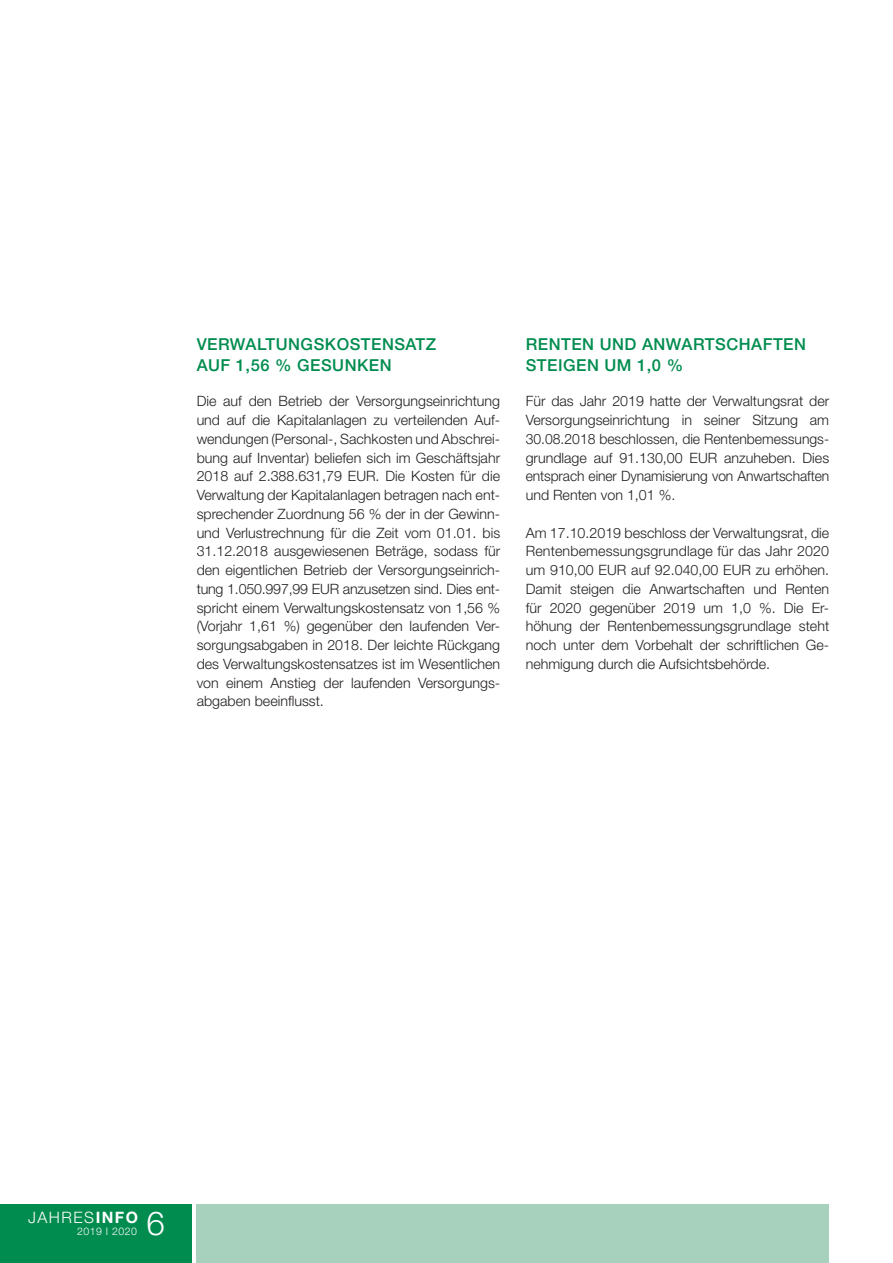
<style>
.page{position:relative;width:893px;height:1263px;background:#fff}
.page>*{position:absolute;margin:0;border:0;box-sizing:border-box;transform-origin:0 0}
.t1{font:300 33px "Helvetica Neue LT Std";color:#fff}
.t2{font:500 16.5px/21px "Helvetica Neue LT Std";letter-spacing:.03em;color:#008c4e}
.t3{font:300 15.75px "Helvetica Neue LT Std";letter-spacing:.095em;color:#fff}
.t4{font:300 14.25px/18.8px "Helvetica Neue LT Std";color:#231f20}
.t5{font:300 10.5px "Helvetica Neue LT Std";letter-spacing:.05em;color:#fff}
.s1{font-weight:700}
</style>
<div class="page">
<div style="left:0;top:1204px;width:191px;height:59px;background:#008c4e"></div>
<div style="left:197px;top:1204px;width:632px;height:59px;background:#a8d1bd"></div>
<p class="t2" style="left:197px;top:333px;width:241px">VERWALTUNGSKOSTENSATZ<br>AUF 1,56 % GESUNKEN</p>
<p class="t4" style="left:197px;top:392px;width:305px">Die auf den Betrieb der Versorgungseinrichtung und auf die Kapitalanlagen zu verteilenden Auf&shy;wendungen (Personal-, Sachkosten und Abschrei&shy;bung auf Inventar) beliefen sich im Geschäftsjahr 2018 auf 2.388.631,79 EUR. Die Kosten für die Verwaltung der Kapitalanlagen betragen nach ent&shy;sprechender Zuordnung 56 % der in der Gewinn&shy;und Verlustrechnung für die Zeit vom 01.01. bis 31.12.2018 ausgewiesenen Beträge, sodass für den eigentlichen Betrieb der Versorgungseinrich&shy;tung 1.050.997,99 EUR anzusetzen sind. Dies ent&shy;spricht einem Verwaltungskostensatz von 1,56 % (Vorjahr 1,61 %) gegenüber den laufenden Ver&shy;sorgungsabgaben in 2018. Der leichte Rückgang des Verwaltungskostensatzes ist im Wesentlichen von einem Anstieg der laufenden Versorgungs&shy;abgaben beeinflusst.</p>
<p class="t2" style="left:526px;top:333px;width:282px">RENTEN UND ANWARTSCHAFTEN<br>STEIGEN UM 1,0 %</p>
<p class="t4" style="left:526px;top:392px;width:305px">Für das Jahr 2019 hatte der Verwaltungsrat der Versorgungseinrichtung in seiner Sitzung am 30.08.2018 beschlossen, die Rentenbemessungs&shy;grundlage auf 91.130,00 EUR anzuheben. Dies entsprach einer Dynamisierung von Anwartschaften und Renten von 1,01 %.</p>
<p class="t4" style="left:526px;top:523px;width:305px">Am 17.10.2019 beschloss der Verwaltungsrat, die Rentenbemessungsgrundlage für das Jahr 2020 um 910,00 EUR auf 92.040,00 EUR zu erhöhen.<br>Damit steigen die Anwartschaften und Renten für 2020 gegenüber 2019 um 1,0 %. Die Er&shy;höhung der Rentenbemessungsgrundlage steht noch unter dem Vorbehalt der schriftlichen Ge&shy;nehmigung durch die Aufsichtsbehörde.</p>
<p class="t3" style="left:28px;top:1208px;width:112px">JAHRES<span class="s1">INFO</span></p>
<p class="t5" style="left:77px;top:1225px;width:62px">2019 I 2020</p>
<h1 class="t1" style="left:146px;top:1203px;width:20px">6</h1>
</div>
